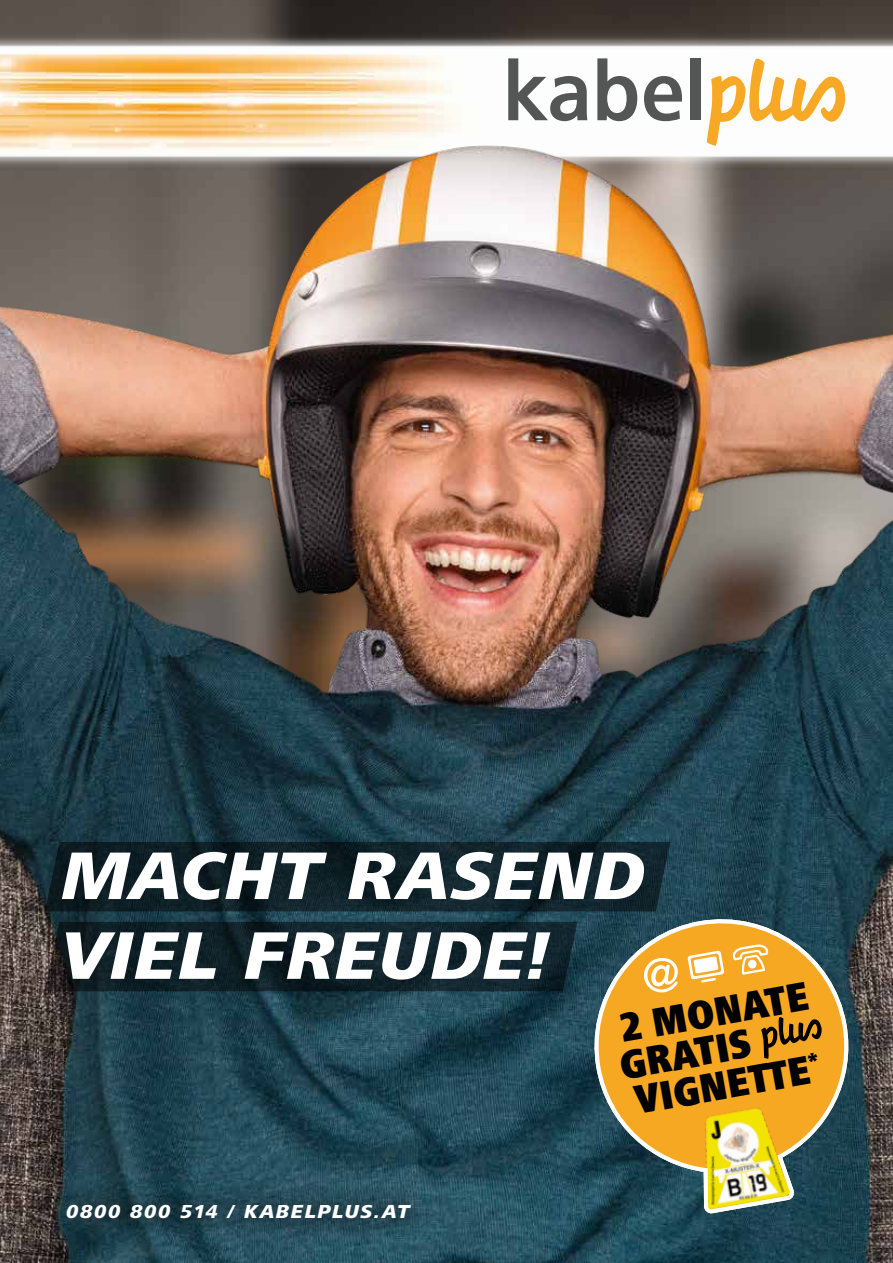
<style>
.page{position:relative;width:893px;height:1263px;background:#fff}
.page>*{position:absolute;margin:0;border:0;box-sizing:border-box;transform-origin:0 0}
.t1{font:italic 800 69.6px/79.8px "Frutiger Next LT";letter-spacing:.025em;color:#fff}
.t2{font:900 condensed 42px/36.8px "Frutiger Next LT";color:#000}
.t3{font:italic 800 19.5px "Frutiger Next LT";letter-spacing:.09em;color:#fff}
</style>
<div class="page">
<img style="left:0;top:0;width:893px;height:25px">
<img style="left:0;top:25px;width:893px;height:77px">
<svg style="left:707px;top:59px;width:140px;height:43px"></svg>
<svg style="left:508px;top:58px;width:79px;height:44px"></svg>
<svg style="left:597px;top:58px;width:40px;height:44px"></svg>
<svg style="left:644px;top:76px;width:38px;height:26px"></svg>
<div style="left:690px;top:58px;width:10px;height:62px;background:#545656"></div>
<img style="left:0;top:102px;width:893px;height:1161px">
<svg style="left:45px;top:842px;width:625px;height:69px;background:#0f2128"></svg>
<svg style="left:45px;top:922px;width:532px;height:69px;background:#112229"></svg>
<svg style="left:586px;top:911px;width:268px;height:303px;background:#a68c45"></svg>
<svg style="left:761px;top:1017px;width:61px;height:42px;background:#ae7618"></svg>
<svg style="left:643px;top:956px;width:36px;height:38px"></svg>
<svg style="left:731px;top:944px;width:38px;height:31px"></svg>
<svg style="left:687px;top:950px;width:37px;height:33px"></svg>
<div style="left:40px;top:1178px;width:398px;height:68px;background:#000;opacity:.4"></div>
<h1 class="t1" style="left:62px;top:836px;width:585px">MACHT RASEND<br>VIEL FREUDE!</h1>
<h2 class="t2" style="left:610px;top:1011px;width:199px;rotate:-10deg">2 MONATE<br>GRATIS<br>VIGNETTE<sup>*</sup></h2>
<p class="t3" style="left:66px;top:1201px;width:345px">0800 800 514 / KABELPLUS.AT</p>
</div>
